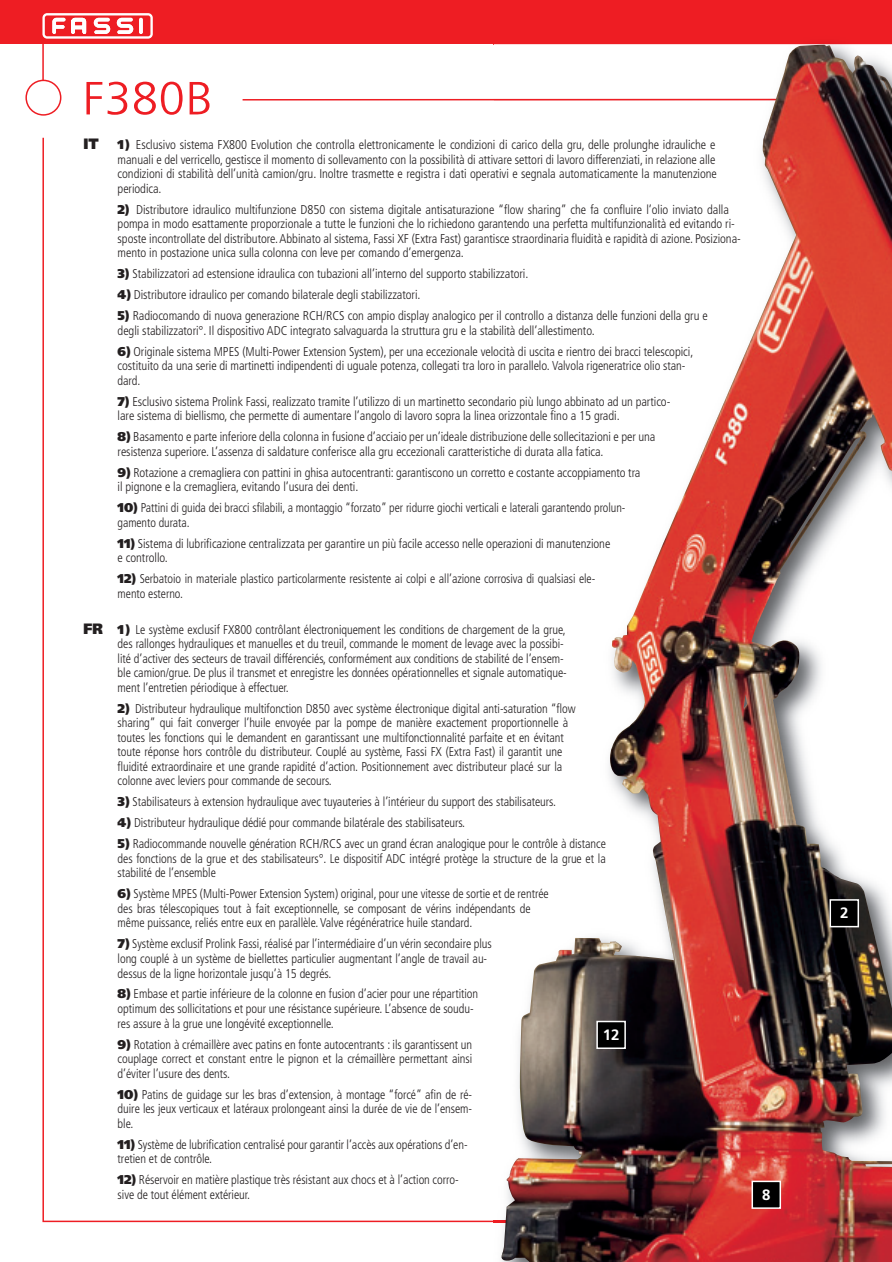
<style>
.page{position:relative;width:892px;height:1262px;background:#fff}
.page>*{position:absolute;margin:0;border:0;box-sizing:border-box;transform-origin:0 0}
.t1{font:300 condensed 46.5px "Frutiger";color:#ee1d23;scale:1.2 1}
.t2{font:700 15px "Frutiger";color:#fff}
.t3{font:900 15px "Frutiger";color:#231f20;scale:.9 1}
.t4{font:300 condensed 12.75px/14.5px "Frutiger";letter-spacing:-.005em;color:#231f20;scale:.96 1}
.t5{font:300 condensed 12.75px/14.5px "Frutiger";letter-spacing:-.005em;color:#231f20}
.t6{font:300 condensed 12.75px/14.5px "Frutiger";letter-spacing:-.005em;color:#231f20;scale:.94 1}
.t7{font:300 condensed 12.75px/14.5px "Frutiger";letter-spacing:-.005em;color:#231f20;scale:.95 1}
.s1{font-weight:900;font-stretch:normal}
.s2{font-weight:900;font-stretch:normal;font-size:15px}
</style>
<div class="page">
<div style="left:0;top:0;width:891px;height:44px;background:#ee1d23"></div>
<div style="left:25px;top:80px;width:36px;height:36px;border:1px solid #ee1d23;border-radius:50%"></div>
<hr style="left:42px;top:24px;width:2px;height:57px;background:#ee1d23">
<svg style="left:42px;top:13px;width:111px;height:26px"></svg>
<hr style="left:139px;top:18px;width:4px;height:16px;background:#fff;border-radius:2px">
<img style="left:493px;top:44px;width:398px;height:1217px">
<img style="left:493px;top:1220px;width:50px;height:2px">
<img style="left:543px;top:414px;width:348px;height:847px">
<div style="left:830px;top:899px;width:28px;height:27px;background:#000"></div>
<div style="left:829px;top:899px;width:30px;height:28px;border:2px solid #fff"></div>
<div style="left:597px;top:1021px;width:28px;height:27px;background:#000"></div>
<div style="left:596px;top:1020px;width:30px;height:28px;border:2px solid #fff"></div>
<div style="left:752px;top:1181px;width:28px;height:27px;background:#000"></div>
<div style="left:751px;top:1180px;width:30px;height:28px;border:2px solid #fff"></div>
<svg style="left:42px;top:1174px;width:403px;height:49px"></svg>
<h1 class="t1" style="left:82px;top:80px;width:111px">F380B</h1>
<p class="t3" style="left:84px;top:138px;width:18px">IT</p>
<p class="t5" style="left:118px;top:138px;width:600px"><span class="s1">1)</span> Esclusivo sistema FX800 Evolution che controlla elettronicamente le condizioni di carico della gru, delle prolunghe idrauliche e manuali e del verricello, gestisce il momento di sollevamento con la possibilità di attivare settori di lavoro differenziati, in relazione alle condizioni di stabilità dell’unità camion/gru. Inoltre trasmette e registra i dati operativi e segnala automaticamente la manutenzione periodica.</p>
<p class="t5" style="left:118px;top:203px;width:624px"><span class="s1">2)</span> Distributore idraulico multifunzione D850 con sistema digitale antisaturazione “flow sharing” che fa confluire l’olio inviato dalla pompa in modo esattamente proporzionale a tutte le funzioni che lo richiedono garantendo una perfetta multifunzionalità ed evitando ri&shy;sposte incontrollate del distributore. Abbinato al sistema, Fassi XF (Extra Fast) garantisce straordinaria fluidità e rapidità di azione. Posiziona&shy;mento in postazione unica sulla colonna con leve per comando d’emergenza.</p>
<p class="t5" style="left:118px;top:268px;width:412px"><span class="s1">3)</span> Stabilizzatori ad estensione idraulica con tubazioni all’interno del supporto stabilizzatori.</p>
<p class="t5" style="left:118px;top:289px;width:304px"><span class="s1">4)</span> Distributore idraulico per comando bilaterale degli stabilizzatori.</p>
<p class="t5" style="left:118px;top:309px;width:592px"><span class="s1">5)</span> Radiocomando di nuova generazione RCH/RCS con ampio display analogico per il controllo a distanza delle funzioni della gru e degli stabilizzatori°. Il dispositivo ADC integrato salvaguarda la struttura gru e la stabilità dell’allestimento.</p>
<p class="t5" style="left:118px;top:345px;width:577px"><span class="s1">6)</span> Originale sistema MPES (Multi-Power Extension System), per una eccezionale velocità di uscita e rientro dei bracci telescopici, costituito da una serie di martinetti indipendenti di uguale potenza, collegati tra loro in parallelo. Valvola rigeneratrice olio stan&shy;dard.</p>
<p class="t5" style="left:118px;top:395px;width:554px"><span class="s1">7)</span> Esclusivo sistema Prolink Fassi, realizzato tramite l’utilizzo di un martinetto secondario più lungo abbinato ad un partico&shy;lare sistema di biellismo, che permette di aumentare l’angolo di lavoro sopra la linea orizzontale fino a 15 gradi.</p>
<p class="t5" style="left:118px;top:430px;width:539px"><span class="s1">8)</span> Basamento e parte inferiore della colonna in fusione d’acciaio per un’ideale distribuzione delle sollecitazioni e per una resistenza superiore. L’assenza di saldature conferisce alla gru eccezionali caratteristiche di durata alla fatica.</p>
<p class="t5" style="left:118px;top:466px;width:524px"><span class="s1">9)</span> Rotazione a cremagliera con pattini in ghisa autocentranti: garantiscono un corretto e costante accoppiamento tra il pignone e la cremagliera, evitando l’usura dei denti.</p>
<p class="t6" style="left:118px;top:501px;width:541px"><span class="s1">10)</span> Pattini di guida dei bracci sfilabili, a montaggio “forzato” per ridurre giochi verticali e laterali garantendo prolun&shy;gamento durata.</p>
<p class="t5" style="left:118px;top:537px;width:494px"><span class="s1">11)</span> Sistema di lubrificazione centralizzata per garantire un più facile accesso nelle operazioni di manutenzione e controllo.</p>
<p class="t7" style="left:118px;top:572px;width:504px"><span class="s1">12)</span> Serbatoio in materiale plastico particolarmente resistente ai colpi e all’azione corrosiva di qualsiasi ele&shy;mento esterno.</p>
<p class="t4" style="left:118px;top:623px;width:469px;text-indent:-34px"><span class="s2">FR</span> <span class="s1">1)</span> Le système exclusif FX800 contrôlant électroniquement les conditions de chargement de la grue, des rallonges hydrauliques et manuelles et du treuil, commande le moment de levage avec la possibi&shy;lité d’activer des secteurs de travail différenciés, conformément aux conditions de stabilité de l’ensem&shy;ble camion/grue. De plus il transmet et enregistre les données opérationnelles et signale automatique&shy;ment l’entretien périodique à effectuer.</p>
<p class="t4" style="left:118px;top:702px;width:478px"><span class="s1">2)</span> Distributeur hydraulique multifonction D850 avec système électronique digital anti-saturation “flow sharing” qui fait converger l’huile envoyée par la pompe de manière exactement proportionnelle à toutes les fonctions qui le demandent en garantissant une multifonctionnalité parfaite et en évitant toute réponse hors contrôle du distributeur. Couplé au système, Fassi FX (Extra Fast) il garantit une fluidité extraordinaire et une grande rapidité d’action. Positionnement avec distributeur placé sur la colonne avec leviers pour commande de secours.</p>
<p class="t4" style="left:118px;top:795px;width:458px"><span class="s1">3)</span> Stabilisateurs à extension hydraulique avec tuyauteries à l’intérieur du support des stabilisateurs.</p>
<p class="t4" style="left:118px;top:816px;width:363px"><span class="s1">4)</span> Distributeur hydraulique dédié pour commande bilatérale des stabilisateurs.</p>
<p class="t4" style="left:118px;top:837px;width:510px;text-align:justify"><span class="s1">5)</span> Radiocommande nouvelle génération RCH/RCS avec un grand écran analogique pour le contrôle à distance des fonctions de la grue et des stabilisateurs°. Le dispositif ADC intégré protège la structure de la grue et la stabilité de l’ensemble</p>
<p class="t4" style="left:118px;top:887px;width:450px"><span class="s1">6)</span> Système MPES (Multi-Power Extension System) original, pour une vitesse de sortie et de rentrée des bras télescopiques tout à fait exceptionnelle, se composant de vérins indépendants de même puissance, reliés entre eux en parallèle. Valve régénératrice huile standard.</p>
<p class="t4" style="left:118px;top:937px;width:391px"><span class="s1">7)</span> Système exclusif Prolink Fassi, réalisé par l’intermédiaire d’un vérin secondaire plus long couplé à un système de biellettes particulier augmentant l’angle de travail au&shy;dessus de la ligne horizontale jusqu’à 15 degrés.</p>
<p class="t4" style="left:118px;top:987px;width:377px"><span class="s1">8)</span> Embase et partie inférieure de la colonne en fusion d’acier pour une répartition optimum des sollicitations et pour une résistance supérieure. L’absence de soudu&shy;res assure à la grue une longévité exceptionnelle.</p>
<p class="t4" style="left:118px;top:1037px;width:371px;text-align:justify"><span class="s1">9)</span> Rotation à crémaillère avec patins en fonte autocentrants : ils garantissent un couplage correct et constant entre le pignon et la crémaillère permettant ainsi d’éviter l’usure des dents.</p>
<p class="t4" style="left:118px;top:1087px;width:371px;text-align:justify"><span class="s1">10)</span> Patins de guidage sur les bras d’extension, à montage “forcé” afin de ré&shy;duire les jeux verticaux et latéraux prolongeant ainsi la durée de vie de l’ensem&shy;ble.</p>
<p class="t4" style="left:118px;top:1137px;width:366px"><span class="s1">11)</span> Système de lubrification centralisé pour garantir l’accès aux opérations d’en&shy;tretien et de contrôle.</p>
<p class="t4" style="left:118px;top:1173px;width:357px"><span class="s1">12)</span> Réservoir en matière plastique très résistant aux chocs et à l’action corro&shy;sive de tout élément extérieur.</p>
<p class="t2" style="left:602px;top:1028px;width:18px">12</p>
<p class="t2" style="left:762px;top:1188px;width:10px">8</p>
<p class="t2" style="left:840px;top:906px;width:10px">2</p>
</div>
